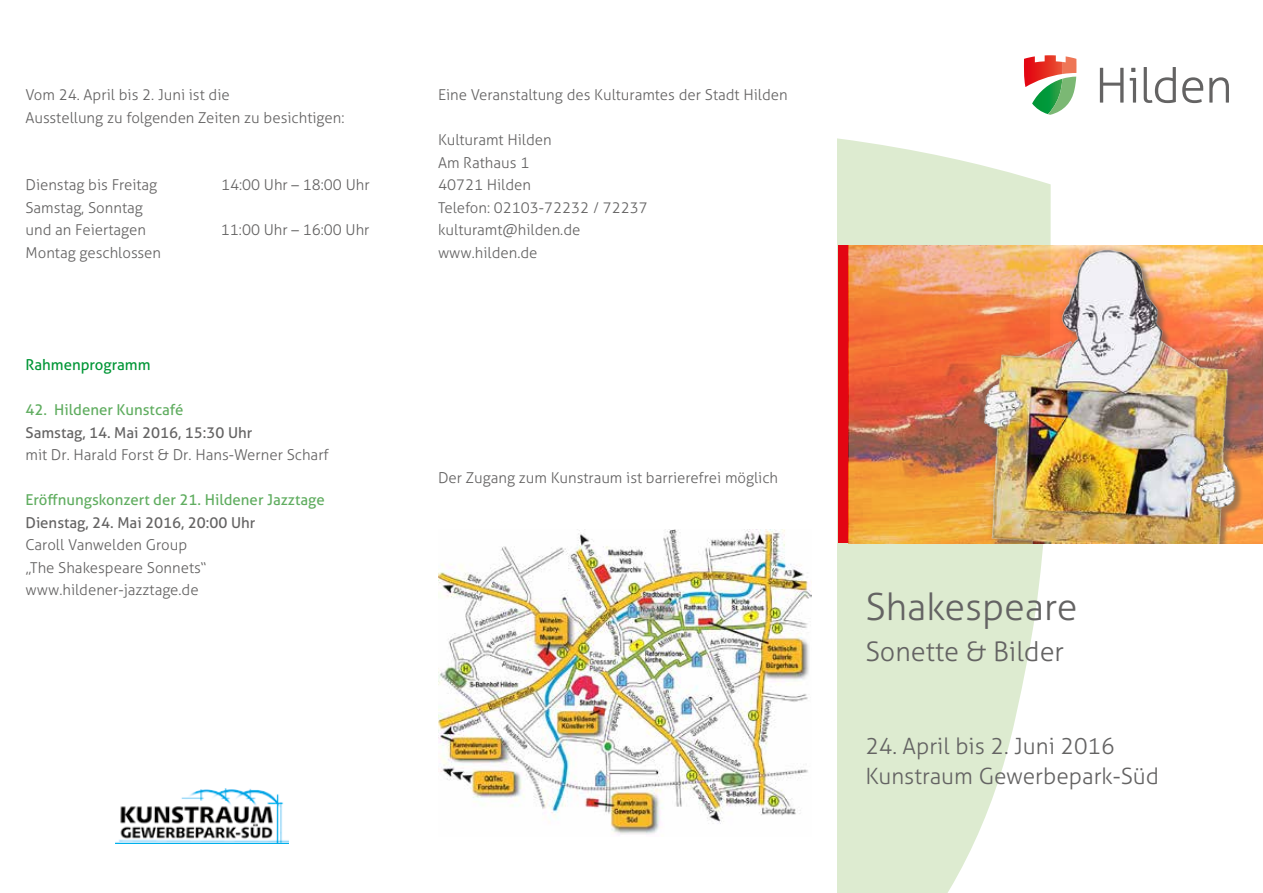
<style>
.page{position:relative;width:1263px;height:893px;background:#fff}
.page>*{position:absolute;margin:0;border:0;box-sizing:border-box;transform-origin:0 0}
.t1{font:300 37.5px "Aller";color:#646363}
.t2{font:300 27px "Aller";color:#646363}
.t3{font:300 22.5px/30px "Aller";color:#646363}
.t4{font:300 15px/22.5px "Aller";color:#646363}
.t5{font:15px "Aller";color:#60ad60}
.t6{font:15px "Aller";color:#646363}
.t7{font:15px "Aller";color:#009636}
</style>
<div class="page">
<svg style="left:1100px;top:67px;width:129px;height:36px"></svg>
<svg style="left:1023px;top:55px;width:53px;height:60px"></svg>
<svg style="left:838px;top:138px;width:213px;height:755px;fill:#ddebd0"></svg>
<img style="left:439px;top:530px;width:372px;height:305px">
<img style="left:115px;top:788px;width:174px;height:55px">
<div style="left:838px;top:245px;width:10px;height:298px;background:#e30613"></div>
<img style="left:848px;top:246px;width:415px;height:297px">
<img style="left:978px;top:249px;width:259px;height:294px">
<p class="t4" style="left:26px;top:84px;width:320px">Vom 24. April bis 2. Juni ist die<br>Ausstellung zu folgenden Zeiten zu besichtigen:</p>
<p class="t4" style="left:26px;top:174px;width:133px">Dienstag bis Freitag</p>
<p class="t4" style="left:221px;top:174px;width:150px">14:00 Uhr – 18:00 Uhr</p>
<p class="t4" style="left:26px;top:196px;width:122px">Samstag, Sonntag und an Feiertagen</p>
<p class="t4" style="left:221px;top:219px;width:150px">11:00 Uhr – 16:00 Uhr</p>
<p class="t4" style="left:26px;top:241px;width:137px">Montag geschlossen</p>
<p class="t7" style="left:26px;top:356px;width:127px">Rahmenprogramm</p>
<p class="t5" style="left:26px;top:401px;width:159px">42. Hildener Kunstcafé</p>
<p class="t6" style="left:26px;top:423px;width:228px">Samstag, 14. Mai 2016, 15:30 Uhr</p>
<p class="t4" style="left:26px;top:444px;width:305px">mit Dr. Harald Forst &amp; Dr. Hans-Werner Scharf</p>
<p class="t5" style="left:26px;top:491px;width:301px">Eröffnungskonzert der 21. Hildener Jazztage</p>
<p class="t6" style="left:26px;top:513px;width:231px">Dienstag, 24. Mai 2016, 20:00 Uhr</p>
<p class="t4" style="left:26px;top:534px;width:183px">Caroll Vanwelden Group „The Shakespeare Sonnets“ www.hildener-jazztage.de</p>
<p class="t4" style="left:438px;top:84px;width:351px">Eine Veranstaltung des Kulturamtes der Stadt Hilden</p>
<p class="t4" style="left:438px;top:129px;width:211px">Kulturamt Hilden<br>Am Rathaus 1<br>40721 Hilden<br>Telefon: 02103-72232 / 72237 kulturamt@hilden.de www.hilden.de</p>
<p class="t4" style="left:438px;top:466px;width:342px">Der Zugang zum Kunstraum ist barrierefrei möglich</p>
<h1 class="t1" style="left:865px;top:584px;width:214px">Shakespeare</h1>
<h2 class="t2" style="left:865px;top:635px;width:200px">Sonette &amp; Bilder</h2>
<h3 class="t3" style="left:865px;top:731px;width:295px">24. April bis 2. Juni 2016<br>Kunstraum Gewerbepark-Süd</h3>
</div>
